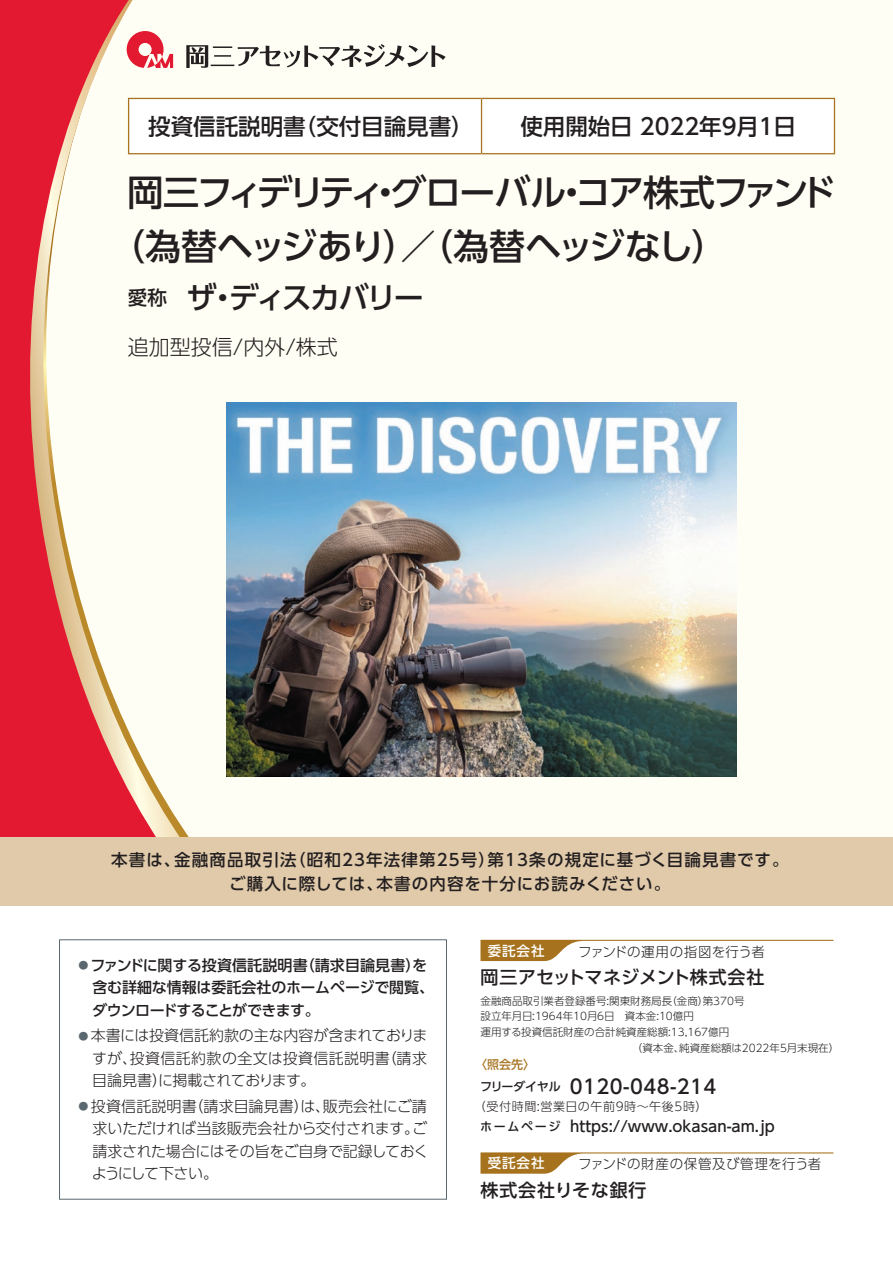
<style>
.page{position:relative;width:893px;height:1263px;background:#fffef4}
.page>*{position:absolute;margin:0;border:0;box-sizing:border-box;transform-origin:0 0}
.B-ファンド名{font:500 36px/54px "UD Shin Go Pro";letter-spacing:-.07em;color:#231f20}
.B-愛称_v3{font:500 30px "UD Shin Go Pro";letter-spacing:-.085em;color:#231f20}
.textbase{font:500 22.5px "UD Shin Go Pro";color:#231f20}
.textbase-2{font:300 21px "UD Shin Go Pro";color:#231f20}
.textbase-3{font:500 19.5px "UD Shin Go Pro";letter-spacing:.025em;color:#231f20}
.textbase-4{font:500 18px "UD Shin Go Pro";letter-spacing:.01em;color:#231f20}
.textbase-5{font:500 18px "UD Shin Go Pro";letter-spacing:.03em;color:#231f20}
.textbase-6{font:500 16.5px "UD Shin Go Pro";letter-spacing:.07em;color:#231f20}
.textbase-7{font:500 16.5px "UD Shin Go Pro";letter-spacing:.05em;color:#231f20}
.textbase-8{font:300 15px/22.5px "UD Shin Go Pro";letter-spacing:-.01em;color:#231f20;text-align:justify}
.textbase-9{font:500 15px/22.5px "UD Shin Go Pro";letter-spacing:-.01em;color:#231f20}
.textbase-10{font:300 13.5px "UD Shin Go Pro";letter-spacing:.02em;color:#231f20}
.textbase-11{font:500 13.5px "UD Shin Go Pro";letter-spacing:.07em;color:#fff}
.textbase-12{font:300 12px "UD Shin Go Pro";letter-spacing:.05em;color:#231f20}
.textbase-13{font:500 12px "UD Shin Go Pro";color:#a6721e}
.textbase-14{font:300 10.5px "UD Shin Go Pro";color:#231f20}
.s1{font-size:19.5px}
.s2{font-size:10.05px;color:#5a676e}
.s3{font-size:12px}
</style>
<div class="page">
<div style="left:0;top:906px;width:893px;height:357px;background:#fff"></div>
<svg style="left:0;top:0;width:208px;height:838px"></svg>
<svg style="left:127px;top:31px;width:46px;height:37px"></svg>
<svg style="left:186px;top:44px;width:260px;height:24px"></svg>
<div style="left:0;top:838px;width:893px;height:68px;background:#e1caaa"></div>
<div style="left:59px;top:939px;width:388px;height:260px;border:1px solid #5a676e"></div>
<svg style="left:480px;top:940px;width:353px;height:21px"></svg>
<svg style="left:480px;top:1152px;width:353px;height:22px"></svg>
<div style="left:129px;top:99px;width:705px;height:54px;background:#fff"></div>
<hr style="left:128px;top:98px;width:353px;height:1px;background:#a6721e">
<hr style="left:128px;top:99px;width:1px;height:54px;background:#a6721e">
<hr style="left:481px;top:98px;width:354px;height:1px;background:#a6721e">
<hr style="left:481px;top:99px;width:1px;height:54px;background:#a6721e">
<hr style="left:834px;top:99px;width:1px;height:54px;background:#a6721e">
<hr style="left:128px;top:153px;width:353px;height:1px;background:#a6721e">
<hr style="left:481px;top:153px;width:354px;height:1px;background:#a6721e">
<img style="left:226px;top:403px;width:511px;height:374px">
<p class="textbase" style="left:148px;top:108px;width:327px">投資信託説明書（交付目論見書）</p>
<p class="textbase" style="left:520px;top:108px;width:277px">使用開始日 2022年9月1日</p>
<p class="B-ファンド名" style="left:109px;top:165px;width:728px;text-indent:19px">岡三フィデリティ・グローバル・コア株式ファンド（為替ヘッジあり）／（為替ヘッジなし）</p>
<p class="B-愛称_v3" style="left:128px;top:273px;width:297px"><span class="s1">愛称　</span>ザ・ディスカバリー</p>
<p class="textbase-2" style="left:128px;top:330px;width:211px">追加型投信/内外/株式</p>
<p class="textbase-6" style="left:111px;top:846px;width:679px">本書は、金融商品取引法（昭和23年法律第25号）第13条の規定に基づく目論見書です。</p>
<p class="textbase-7" style="left:229px;top:871px;width:443px">ご購入に際しては、本書の内容を十分にお読みください。</p>
<p class="textbase-9" style="left:92px;top:953px;width:343px;text-indent:-14px"><span class="s2">●</span> ファンドに関する投資信託説明書（請求目論見書）を含む詳細な情報は委託会社のホームページで閲覧、ダウンロードすることができます。</p>
<p class="textbase-8" style="left:92px;top:1024px;width:337px;text-indent:-14px"><span class="s2">●</span> 本書には投資信託約款の主な内容が含まれておりますが、投資信託約款の全文は投資信託説明書（請求目論見書）に掲載されております。</p>
<p class="textbase-8" style="left:92px;top:1094px;width:338px;text-indent:-13px"><span class="s2">●</span> 投資信託説明書（請求目論見書）は、販売会社にご請求いただければ当該販売会社から交付されます。ご請求された場合にはその旨をご自身で記録しておくようにして下さい。</p>
<p class="textbase-11" style="left:488px;top:939px;width:58px">委託会社</p>
<p class="textbase-10" style="left:578px;top:940px;width:188px">ファンドの運用の指図を行う者</p>
<p class="textbase-4" style="left:480px;top:963px;width:285px">岡三アセットマネジメント株式会社</p>
<p class="textbase-14" style="left:480px;top:992px;width:265px">金融商品取引業者登録番号:関東財務局長（金商）第370号</p>
<p class="textbase-14" style="left:480px;top:1008px;width:215px">設立年月日:1964年10月6日　資本金:10億円</p>
<p class="textbase-14" style="left:480px;top:1023px;width:250px">運用する投資信託財産の合計純資産総額:13,167億円</p>
<p class="textbase-14" style="left:632px;top:1039px;width:209px">（資本金、純資産総額は2022年5月末現在）</p>
<p class="textbase-13" style="left:475px;top:1055px;width:61px">〈照会先〉</p>
<p class="textbase-3" style="left:480px;top:1071px;width:238px"><span class="s3">フリーダイヤル</span> 0120-048-214</p>
<p class="textbase-12" style="left:474px;top:1097px;width:235px">（受付時間:営業日の午前9時～午後5時）</p>
<p class="textbase-9" style="left:480px;top:1115px;width:296px"><span class="s3">ホームページ</span> https://www.okasan-am.jp</p>
<p class="textbase-11" style="left:488px;top:1152px;width:58px">受託会社</p>
<p class="textbase-10" style="left:578px;top:1153px;width:245px">ファンドの財産の保管及び管理を行う者</p>
<p class="textbase-5" style="left:480px;top:1175px;width:168px">株式会社りそな銀行</p>
</div>
